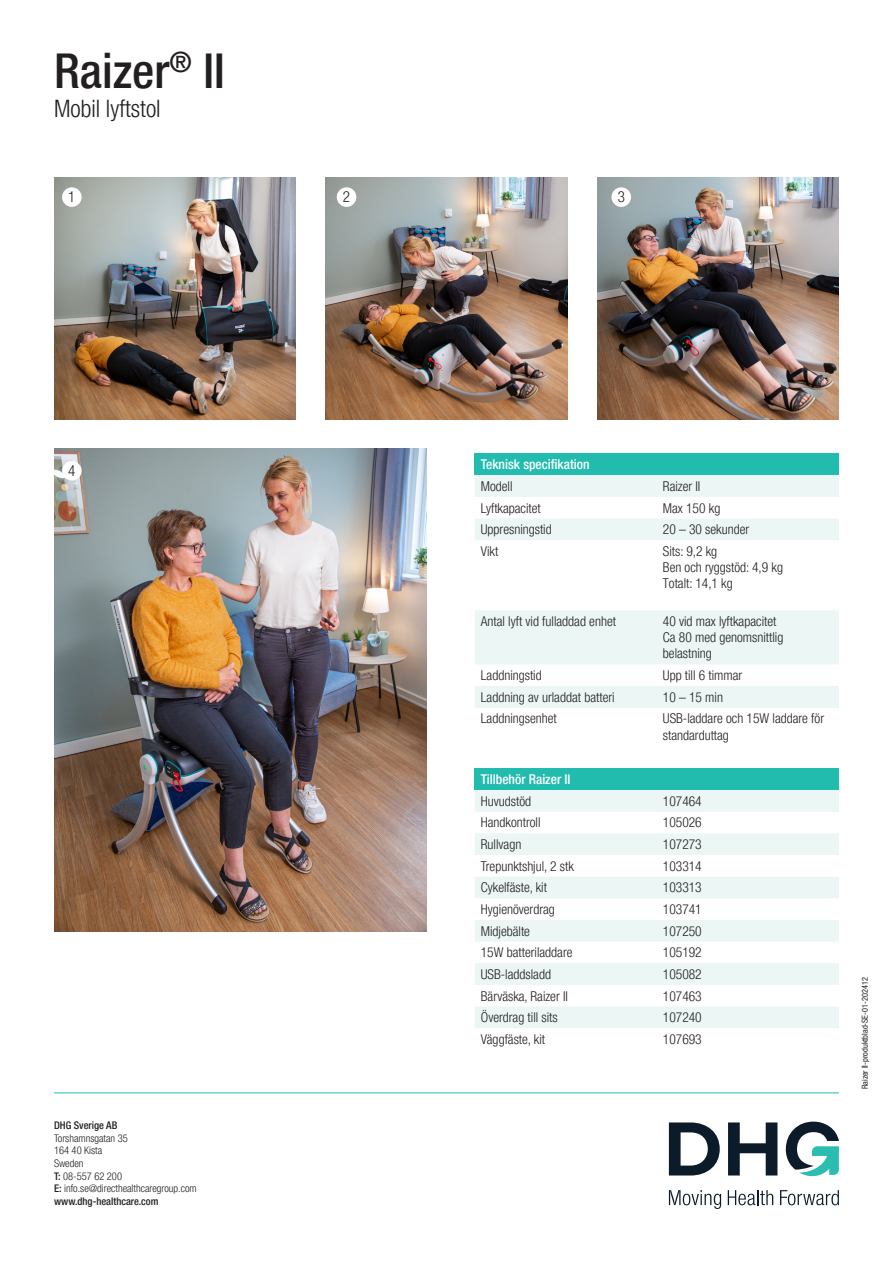
<style>
.page{position:relative;width:893px;height:1263px;background:#fff}
.page>*{position:absolute;margin:0;border:0;box-sizing:border-box;transform-origin:0 0}
.t1{font:500 condensed 48px "Helvetica Neue LT Pro";color:#231f20}
.t2{font:300 condensed 24px "Helvetica Neue LT Pro";color:#231f20}
.t3{font:300 condensed 15px "Helvetica Neue LT Pro";color:#231f20}
.t4{font:300 condensed 13.5px/16.2px "Helvetica Neue LT Pro";color:#231f20}
.t5{font:500 condensed 13.5px "Helvetica Neue LT Pro";color:#fff}
.t6{font:300 condensed 10.5px/12.6px "Helvetica Neue LT Pro";color:#231f20}
.t7{font:500 condensed 10.5px "Helvetica Neue LT Pro";color:#231f20}
.t8{font:condensed 8.25px "Helvetica Neue LT Pro";color:#231f20}
.s1{font-weight:500}
</style>
<div class="page">
<svg style="left:669px;top:1122px;width:51px;height:53px"></svg>
<svg style="left:728px;top:1122px;width:49px;height:53px"></svg>
<svg style="left:786px;top:1121px;width:53px;height:56px"></svg>
<svg style="left:669px;top:1190px;width:52px;height:19px"></svg>
<svg style="left:728px;top:1190px;width:45px;height:15px"></svg>
<svg style="left:780px;top:1190px;width:59px;height:15px"></svg>
<hr style="left:54px;top:1092px;width:785px;height:1px;background:#22bcae">
<img style="left:54px;top:178px;width:242px;height:241px">
<img style="left:326px;top:178px;width:241px;height:241px">
<img style="left:597px;top:178px;width:242px;height:241px">
<img style="left:54px;top:448px;width:372px;height:483px">
<div style="left:62px;top:187px;width:20px;height:20px;background:#fff;border-radius:50%"></div>
<div style="left:337px;top:187px;width:19px;height:20px;background:#fff;border-radius:50%"></div>
<div style="left:611px;top:187px;width:20px;height:20px;background:#fff;border-radius:50%"></div>
<div style="left:62px;top:461px;width:20px;height:19px;background:#fff;border-radius:50%"></div>
<div style="left:475px;top:454px;width:364px;height:21px;background:#22bcae"></div>
<div style="left:475px;top:475px;width:364px;height:22px;background:#ebf6f5"></div>
<svg style="left:475px;top:519px;width:364px;height:189px;fill:#edf6f6"></svg>
<div style="left:475px;top:768px;width:364px;height:22px;background:#22bcae"></div>
<div style="left:475px;top:790px;width:364px;height:22px;background:#ebf6f5"></div>
<svg style="left:475px;top:833px;width:364px;height:195px;fill:#ebf6f5"></svg>
<p class="t1" style="left:54px;top:42px;width:172px">Raizer<sup>®</sup> II</p>
<p class="t2" style="left:54px;top:95px;width:108px">Mobil lyftstol</p>
<p class="t3" style="left:68px;top:188px;width:9px">1</p>
<p class="t3" style="left:68px;top:462px;width:9px">4</p>
<p class="t6" style="left:54px;top:1119px;width:75px"><span class="s1">DHG Sverige AB<br></span>Torshamnsgatan 35</p>
<p class="t6" style="left:54px;top:1144px;width:50px">164 40 Kista</p>
<p class="t6" style="left:54px;top:1157px;width:31px">Sweden</p>
<p class="t6" style="left:54px;top:1169px;width:144px"><span class="s1">T:</span> 08-557 62 200<br><span class="s1">E:</span> info.se@directhealthcaregroup.com</p>
<p class="t7" style="left:54px;top:1195px;width:106px">www.dhg-healthcare.com</p>
<p class="t3" style="left:343px;top:188px;width:9px">2</p>
<p class="t3" style="left:618px;top:188px;width:9px">3</p>
<p class="t5" style="left:481px;top:456px;width:110px">Teknisk specifikation</p>
<p class="t4" style="left:481px;top:478px;width:33px">Modell</p>
<p class="t4" style="left:663px;top:478px;width:39px">Raizer II</p>
<p class="t4" style="left:481px;top:499px;width:62px">Lyftkapacitet</p>
<p class="t4" style="left:663px;top:499px;width:59px">Max 150 kg</p>
<p class="t4" style="left:481px;top:521px;width:72px">Uppresningstid</p>
<p class="t4" style="left:663px;top:521px;width:88px">20 – 30 sekunder</p>
<p class="t4" style="left:481px;top:543px;width:19px">Vikt</p>
<p class="t4" style="left:663px;top:543px;width:122px">Sits: 9,2 kg<br>Ben och ryggstöd: 4,9 kg<br>Totalt: 14,1 kg</p>
<p class="t4" style="left:481px;top:613px;width:137px">Antal lyft vid fulladdad enhet</p>
<p class="t4" style="left:663px;top:613px;width:115px">40 vid max lyftkapacitet</p>
<p class="t4" style="left:663px;top:629px;width:122px">Ca 80 med genomsnittlig belastning</p>
<p class="t4" style="left:481px;top:667px;width:62px">Laddningstid</p>
<p class="t4" style="left:663px;top:667px;width:81px">Upp till 6 timmar</p>
<p class="t4" style="left:481px;top:689px;width:135px">Laddning av urladdat batteri</p>
<p class="t4" style="left:663px;top:689px;width:62px">10 – 15 min</p>
<p class="t4" style="left:481px;top:710px;width:77px">Laddningsenhet</p>
<p class="t4" style="left:663px;top:710px;width:163px">USB-laddare och 15W laddare för standarduttag</p>
<p class="t5" style="left:481px;top:771px;width:91px">Tillbehör Raizer II</p>
<p class="t4" style="left:481px;top:793px;width:52px">Huvudstöd</p>
<p class="t4" style="left:663px;top:793px;width:40px">107464</p>
<p class="t4" style="left:481px;top:814px;width:61px">Handkontroll</p>
<p class="t4" style="left:663px;top:814px;width:40px">105026</p>
<p class="t4" style="left:481px;top:836px;width:42px">Rullvagn</p>
<p class="t4" style="left:663px;top:836px;width:40px">107273</p>
<p class="t4" style="left:481px;top:858px;width:95px">Trepunktshjul, 2 stk</p>
<p class="t4" style="left:663px;top:858px;width:40px">103314</p>
<p class="t4" style="left:481px;top:879px;width:68px">Cykelfäste, kit</p>
<p class="t4" style="left:663px;top:879px;width:40px">103313</p>
<p class="t4" style="left:481px;top:901px;width:76px">Hygienöverdrag</p>
<p class="t4" style="left:663px;top:901px;width:40px">103741</p>
<p class="t4" style="left:481px;top:923px;width:51px">Midjebälte</p>
<p class="t4" style="left:663px;top:923px;width:40px">107250</p>
<p class="t4" style="left:481px;top:944px;width:93px">15W batteriladdare</p>
<p class="t4" style="left:663px;top:944px;width:40px">105192</p>
<p class="t4" style="left:481px;top:966px;width:72px">USB-laddsladd</p>
<p class="t4" style="left:663px;top:966px;width:40px">105082</p>
<p class="t4" style="left:481px;top:987px;width:89px">Bärväska, Raizer II</p>
<p class="t4" style="left:663px;top:987px;width:40px">107463</p>
<p class="t4" style="left:481px;top:1009px;width:78px">Överdrag till sits</p>
<p class="t4" style="left:663px;top:1009px;width:40px">107240</p>
<p class="t4" style="left:481px;top:1031px;width:66px">Väggfäste, kit</p>
<p class="t4" style="left:663px;top:1031px;width:40px">107693</p>
<p class="t8" style="left:860px;top:1089px;width:113px;rotate:-90deg">Raizer II-produktblad-SE-01-202412</p>
</div>
